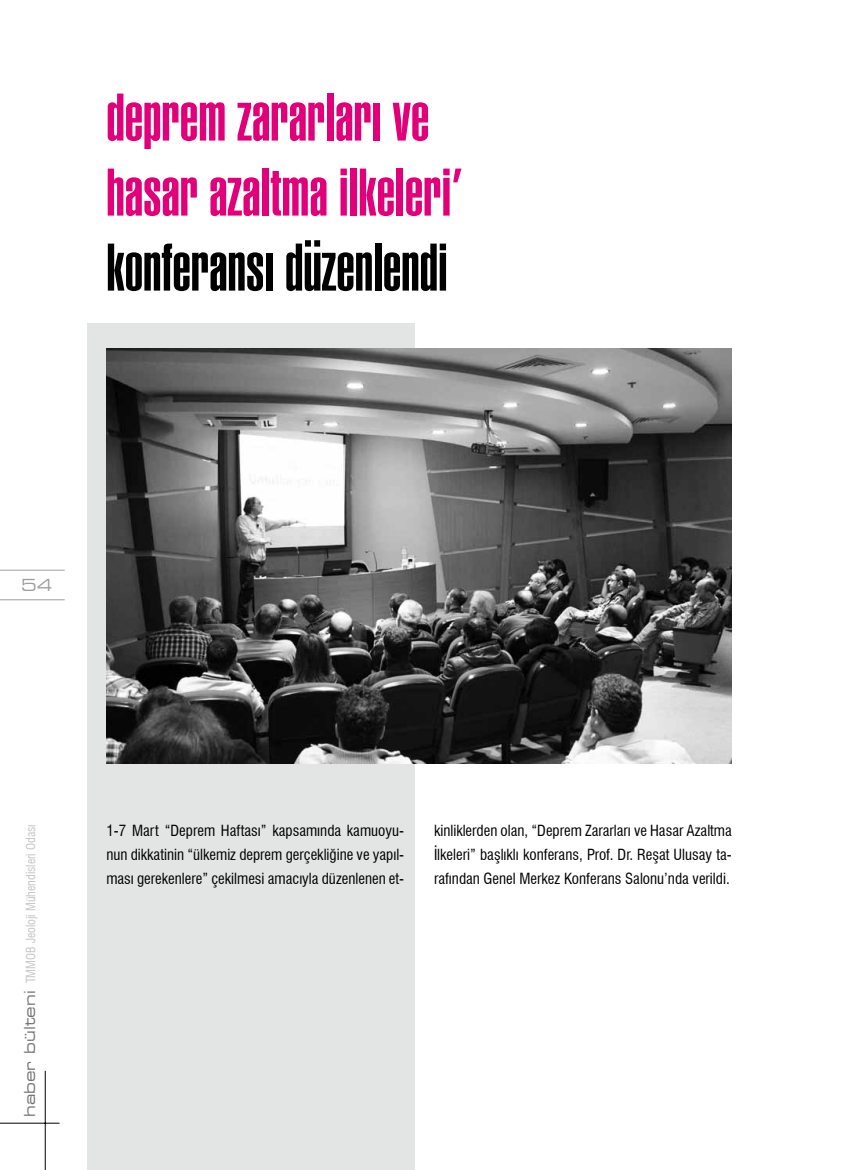
<style>
.page{position:relative;width:851px;height:1170px;background:#fff}
.page>*{position:absolute;margin:0;border:0;box-sizing:border-box;transform-origin:0 0}
.t1{font:700 66px/75px "TFF Hlv Ult Cmprs";color:#e2007a}
.t2{font:700 66px "TFF Hlv Ult Cmprs";color:#000}
.t3{font:expanded 16.5px "Square 721 BT";color:#9c9e9f}
.t4{font:condensed 15px/24px "Swiss 721 BT";color:#000;text-align:justify}
.t5{font:12px "Swiss 721 Condensed BT";color:#c6c7c8}
.s1{font-family:"Square 721 BT";font-stretch:expanded;font-size:15px;color:#707172}
</style>
<div class="page">
<hr style="left:0;top:569px;width:65px;height:1px;background:#9c9e9f">
<hr style="left:0;top:599px;width:65px;height:1px;background:#9c9e9f">
<hr style="left:0;top:1122px;width:60px;height:1px;background:#000">
<hr style="left:45px;top:1070px;width:1px;height:99px;background:#000">
<div style="left:87px;top:323px;width:328px;height:846px;background:#e3e4e4"></div>
<img style="left:106px;top:349px;width:625px;height:414px">
<h1 class="t1" style="left:106px;top:80px;width:357px">deprem zararları ve hasar azaltma ilkeleri’</h1>
<h1 class="t2" style="left:106px;top:229px;width:343px">konferansı düzenlendi</h1>
<p class="t3" style="left:21px;top:575px;width:33px">54</p>
<p class="t5" style="left:24px;top:1116px;width:294px;rotate:-90deg"><span class="s1">haber bülteni</span> TMMOB Jeoloji Mühendisleri Odasý</p>
<p class="t4" style="left:106px;top:818px;width:299px">1-7 Mart “Deprem Haftası” kapsamında kamuoyu&shy;nun dikkatinin “ülkemiz deprem gerçekliğine ve yapıl&shy;ması gerekenlere” çekilmesi amacıyla düzenlenen et-</p>
<p class="t4" style="left:434px;top:818px;width:299px">kinliklerden olan, “Deprem Zararları ve Hasar Azaltma İlkeleri” başlıklı konferans, Prof. Dr. Reşat Ulusay ta&shy;rafından Genel Merkez Konferans Salonu’nda verildi.</p>
</div>
